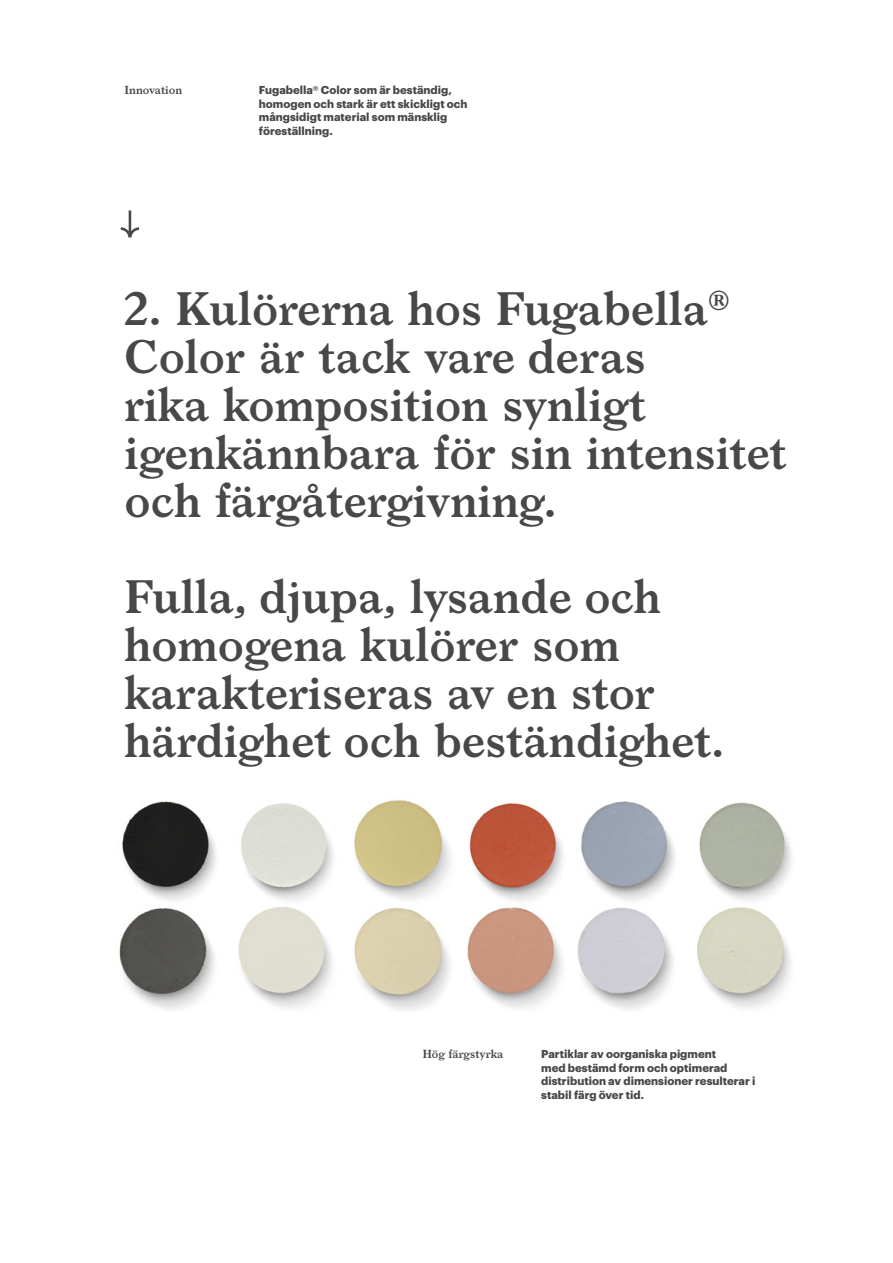
<style>
.page{position:relative;width:893px;height:1263px;background:#fff}
.page>*{position:absolute;margin:0;border:0;box-sizing:border-box;transform-origin:0 0}
.t1{font:600 45px/48px "Larish Neue";color:#474949}
.t2{font:700 11.25px/13.5px "Graphik";color:#474949}
.t3{font:600 11.25px "Larish Neue";color:#474949}
</style>
<div class="page">
<svg style="left:121px;top:210px;width:18px;height:27px"></svg>
<img style="left:119px;top:800px;width:332px;height:211px">
<img style="left:467px;top:801px;width:325px;height:209px">
<p class="t3" style="left:125px;top:81px;width:59px">Innovation</p>
<p class="t2" style="left:259px;top:82px;width:210px">Fugabella® Color som är beständig, homogen och stark är ett skickligt och mångsidigt material som mänsklig föreställning.</p>
<h1 class="t1" style="left:125px;top:282px;width:664px">2. Kulörerna hos Fugabella<sup>®<br></sup>Color är tack vare deras<br>rika komposition synligt igenkännbara för sin intensitet och färgåtergivning.</h1>
<h1 class="t1" style="left:125px;top:570px;width:601px">Fulla, djupa, lysande och homogena kulörer som karakteriseras av en stor härdighet och beständighet.</h1>
<p class="t3" style="left:423px;top:1045px;width:82px">Hög färgstyrka</p>
<p class="t2" style="left:541px;top:1046px;width:216px">Partiklar av oorganiska pigment<br>med bestämd form och optimerad distribution av dimensioner resulterar i stabil färg över tid.</p>
</div>
